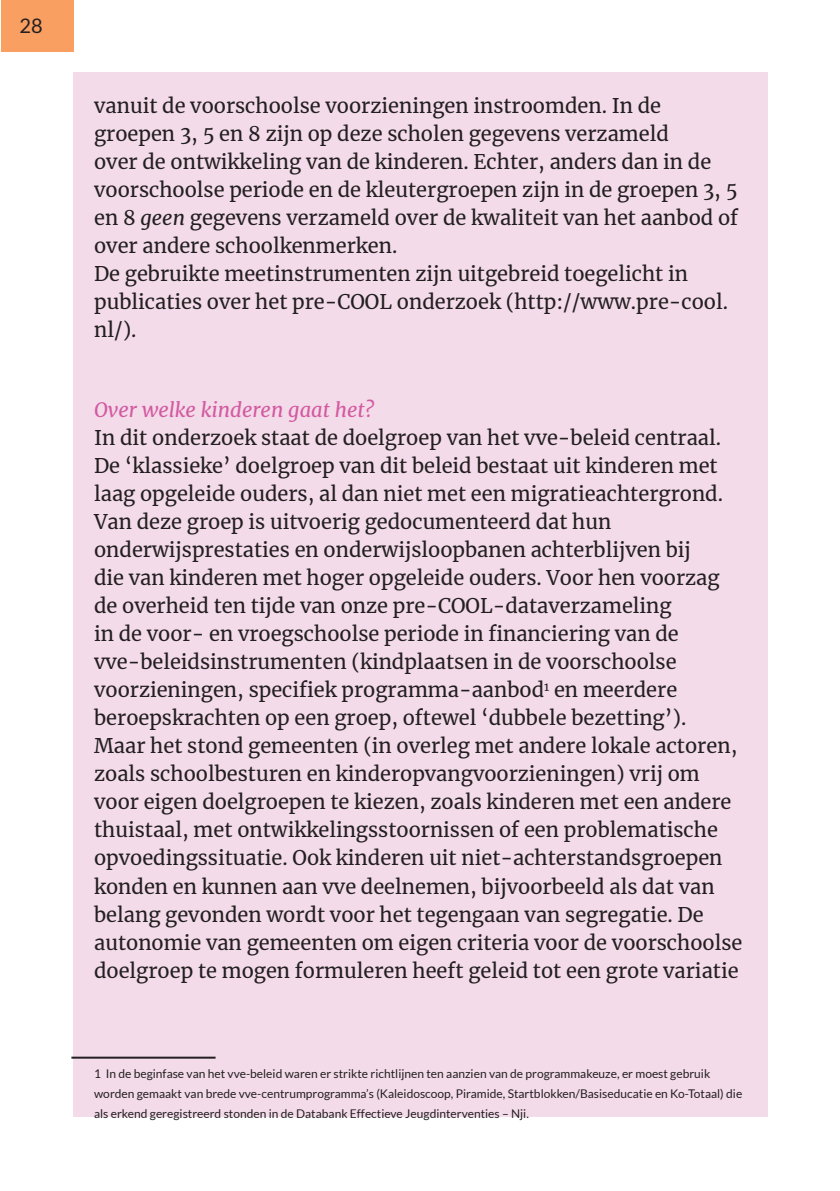
<style>
.page{position:relative;width:840px;height:1191px;background:#fff}
.page>*{position:absolute;margin:0;border:0;box-sizing:border-box;transform-origin:0 0}
.t1{font:20px/28px "Merriweather";color:#231f20}
.t2{font:italic 20px "Merriweather";color:#d35aa1}
.t3{font:20px "Lato";color:#231f20}
.t4{font:12px/20px "Lato";color:#231f20}
.s1{font-style:italic}
</style>
<div class="page">
<div style="left:73px;top:72px;width:693px;height:1045px;background:#f3dbe9"></div>
<hr style="left:71px;top:1056px;width:144px;height:2px;background:#231f20">
<div style="left:1px;top:0;width:72px;height:51px;background:#f89f61"></div>
<p class="t3" style="left:19px;top:15px;width:25px">28</p>
<p class="t1" style="left:94px;top:91px;width:645px">vanuit de voorschoolse voorzieningen instroomden. In de groepen 3, 5 en 8 zijn op deze scholen gegevens verzameld<br>over de ontwikkeling van de kinderen. Echter, anders dan in de voorschoolse periode en de kleutergroepen zijn in de groepen 3, 5 en 8 <span class="s1">geen</span> gegevens verzameld over de kwaliteit van het aanbod of over andere schoolkenmerken.<br>De gebruikte meetinstrumenten zijn uitgebreid toegelicht in publicaties over het pre-COOL onderzoek (http://www.pre-cool. nl/).</p>
<p class="t2" style="left:94px;top:396px;width:281px">Over welke kinderen gaat het?</p>
<p class="t1" style="left:94px;top:423px;width:649px">In dit onderzoek staat de doelgroep van het vve-beleid centraal.<br>De ‘klassieke’ doelgroep van dit beleid bestaat uit kinderen met laag opgeleide ouders, al dan niet met een migratieachtergrond.<br>Van deze groep is uitvoerig gedocumenteerd dat hun onderwijsprestaties en onderwijsloopbanen achterblijven bij<br>die van kinderen met hoger opgeleide ouders. Voor hen voorzag de overheid ten tijde van onze pre-COOL-dataverzameling<br>in de voor- en vroegschoolse periode in financiering van de vve-beleidsinstrumenten (kindplaatsen in de voorschoolse voorzieningen, specifiek programma-aanbod<sup>1</sup> en meerdere beroepskrachten op een groep, oftewel ‘dubbele bezetting’).<br>Maar het stond gemeenten (in overleg met andere lokale actoren, zoals schoolbesturen en kinderopvangvoorzieningen) vrij om voor eigen doelgroepen te kiezen, zoals kinderen met een andere thuistaal, met ontwikkelingsstoornissen of een problematische opvoedingssituatie. Ook kinderen uit niet-achterstandsgroepen konden en kunnen aan vve deelnemen, bijvoorbeeld als dat van belang gevonden wordt voor het tegengaan van segregatie. De autonomie van gemeenten om eigen criteria voor de voorschoolse doelgroep te mogen formuleren heeft geleid tot een grote variatie</p>
<p class="t4" style="left:94px;top:1063px;width:649px">1 In de beginfase van het vve-beleid waren er strikte richtlijnen ten aanzien van de programmakeuze, er moest gebruik worden gemaakt van brede vve-centrumprogramma’s (Kaleidoscoop, Piramide, Startblokken/Basiseducatie en Ko-Totaal) die als erkend geregistreerd stonden in de Databank Effectieve Jeugdinterventies – Nji.</p>
</div>
